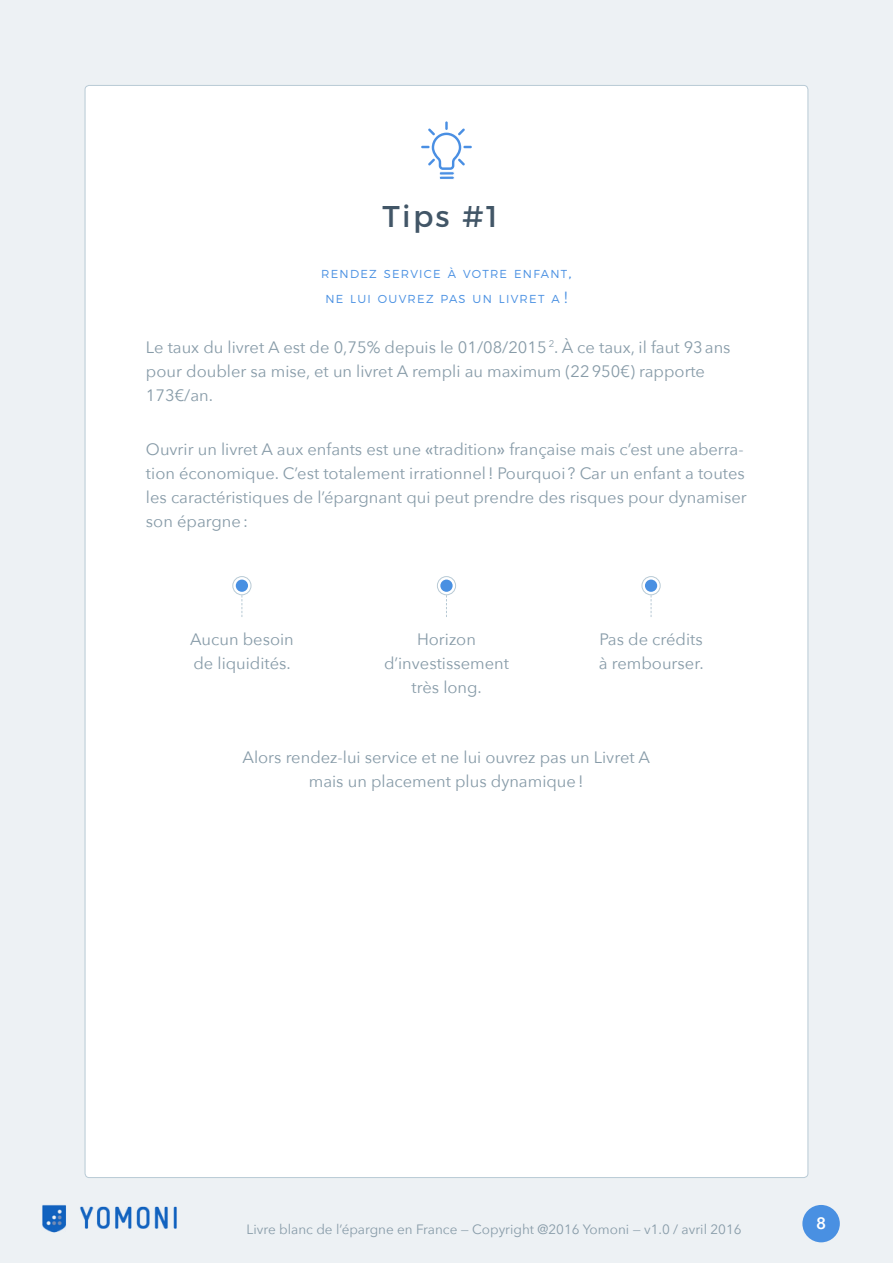
<style>
.page{position:relative;width:893px;height:1263px;background:#edf1f4}
.page>*{position:absolute;margin:0;border:0;box-sizing:border-box;transform-origin:0 0}
.t1{font:30px "Montserrat";color:#425667}
.t2{font:16.5px/24px "Avenir Next";color:#879ba8}
.t3{font:600 16.5px "Avenir Next";color:#fff}
.t4{font:13.5px "Avenir Next";color:#879ba8}
.t5{font:300 11.55px "Montserrat";letter-spacing:.105em;color:#4990e2}
.s1{font-size:16.5px}
.s2{font-weight:500}
</style>
<div class="page">
<div style="left:85px;top:85px;width:723px;height:1092px;background:#fff;border-radius:4px"></div>
<img style="left:42px;top:1205px;width:135px;height:28px">
<div style="left:802px;top:1205px;width:38px;height:37px;background:#4990e2;border-radius:50%"></div>
<div style="left:437px;top:576px;width:19px;height:19px;border:1px solid #b8cad5;border-radius:50%"></div>
<div style="left:440px;top:579px;width:13px;height:13px;background:#4990e2;border-radius:50%"></div>
<svg style="left:446px;top:595px;width:1px;height:22px"></svg>
<div style="left:232px;top:576px;width:19px;height:19px;border:1px solid #b8cad5;border-radius:50%"></div>
<div style="left:236px;top:579px;width:12px;height:13px;background:#4990e2;border-radius:50%"></div>
<svg style="left:242px;top:595px;width:1px;height:22px"></svg>
<div style="left:642px;top:576px;width:19px;height:19px;border:1px solid #b8cad5;border-radius:50%"></div>
<div style="left:645px;top:579px;width:12px;height:13px;background:#4990e2;border-radius:50%"></div>
<svg style="left:651px;top:595px;width:1px;height:22px"></svg>
<hr style="left:439px;top:176px;width:16px;height:4px;background:#f7fafd;border-radius:2px">
<svg style="left:421px;top:121px;width:51px;height:58px"></svg>
<h1 class="t1" style="left:383px;top:198px;width:116px">Tips #1</h1>
<p class="t5" style="left:321px;top:267px;width:252px">RENDEZ SERVICE À VOTRE ENFANT<span class="s1">,</span></p>
<p class="t5" style="left:325px;top:292px;width:244px">NE LUI OUVREZ PAS UN LIVRET A <span class="s1">!</span></p>
<p class="t2" style="left:146px;top:334px;width:586px">Le taux du livret A est de 0,75% depuis le 01/08/2015 <sup>2</sup>. À ce taux, il faut 93ans pour doubler sa mise, et un livret A rempli au maximum (22950€) rapporte<br>173€/an.</p>
<p class="t2" style="left:146px;top:436px;width:602px">Ouvrir un livret A aux enfants est une <span class="s2">«</span>tradition<span class="s2">»</span> française mais c’est une aberra&shy;tion économique. C’est totalement irrationnel! Pourquoi ? Car un enfant a toutes les caractéristiques de l’épargnant qui peut prendre des risques pour dynamiser son épargne:</p>
<p class="t2" style="left:190px;top:626px;width:105px">Aucun besoin de liquidités.</p>
<p class="t2" style="left:384px;top:626px;width:126px;text-align:center">Horizon d’investissement très long.</p>
<p class="t2" style="left:599px;top:626px;width:106px">Pas de crédits à rembourser.</p>
<p class="t2" style="left:242px;top:745px;width:409px;text-align:center">Alors rendez-lui service et ne lui ouvrez pas un Livret A mais un placement plus dynamique!</p>
<p class="t4" style="left:247px;top:1218px;width:497px">Livre blanc de l’épargne en France — Copyright @2016 Yomoni — v1.0 / avril 2016</p>
<p class="t3" style="left:816px;top:1209px;width:12px">8</p>
</div>
